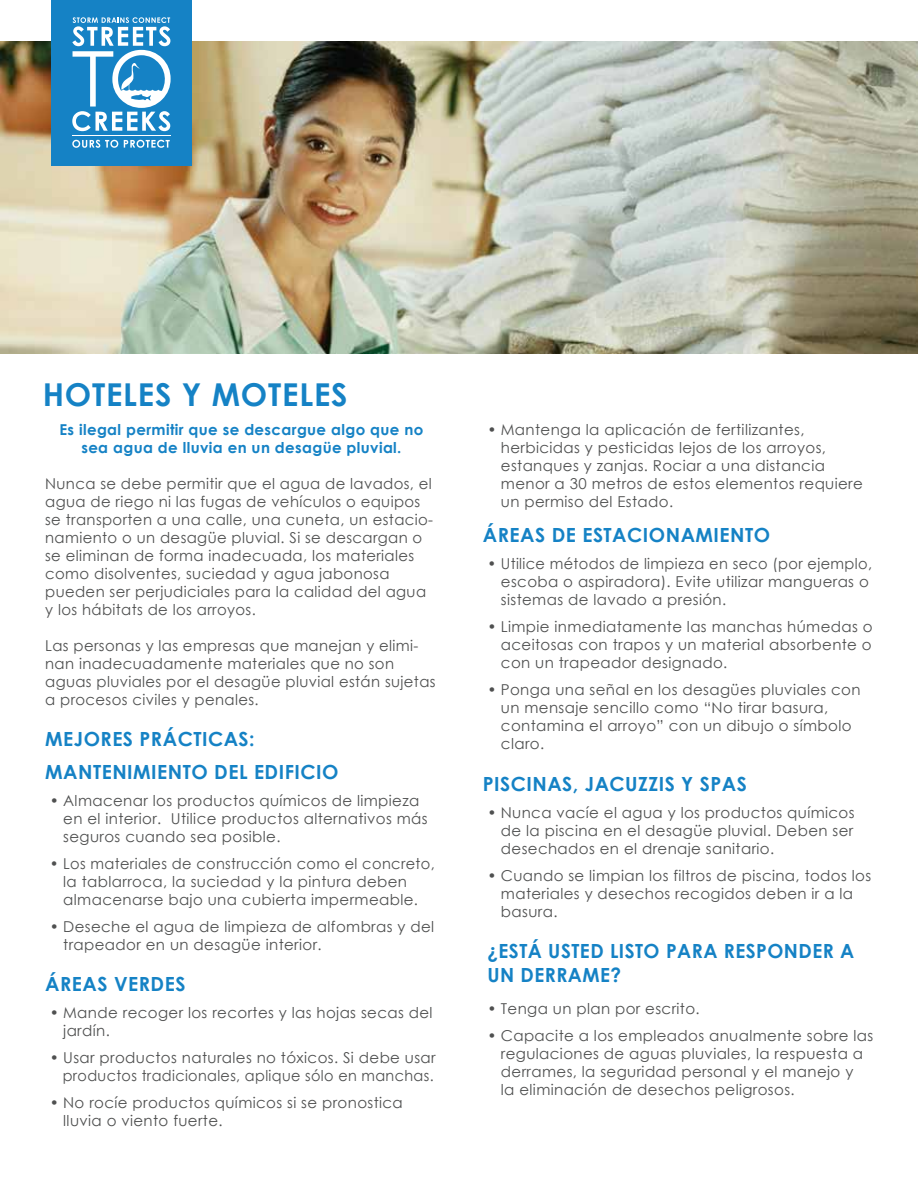
<style>
.page{position:relative;width:918px;height:1188px;background:#fff}
.page>*{position:absolute;margin:0;border:0;box-sizing:border-box;transform-origin:0 0}
.t1{font:700 31.5px "Century Gothic";letter-spacing:.025em;color:#1582c5}
.t2{font:700 19.5px/32.4px "Century Gothic";letter-spacing:.025em;color:#1582c5}
.t3{font:15px/18px "Century Gothic";letter-spacing:.025em;color:#4f5050}
.t4{font:700 15px/18px "Century Gothic";letter-spacing:.025em;color:#1582c5;text-align:center}
</style>
<div class="page">
<img style="left:0;top:42px;width:918px;height:312px">
<div style="left:51px;top:0;width:141px;height:165px;background:#1582c5"></div>
<svg style="left:72px;top:140px;width:46px;height:8px"></svg>
<svg style="left:124px;top:140px;width:46px;height:8px"></svg>
<svg style="left:72px;top:17px;width:99px;height:114px"></svg>
<hr style="left:72px;top:135px;width:99px;height:1px;background:#fff">
<h1 class="t1" style="left:43px;top:371px;width:306px">HOTELES Y MOTELES</h1>
<p class="t4" style="left:59px;top:420px;width:366px">Es ilegal permitir que se descargue algo que no sea agua de lluvia en un desagüe pluvial.</p>
<p class="t3" style="left:45px;top:474px;width:390px">Nunca se debe permitir que el agua de lavados, el agua de riego ni las fugas de vehículos o equipos se transporten a una calle, una cuneta, un estacio&shy;namiento o un desagüe pluvial. Si se descargan o se eliminan de forma inadecuada, los materiales como disolventes, suciedad y agua jabonosa pueden ser perjudiciales para la calidad del agua y los hábitats de los arroyos.</p>
<p class="t3" style="left:45px;top:636px;width:392px">Las personas y las empresas que manejan y elimi&shy;nan inadecuadamente materiales que no son aguas pluviales por el desagüe pluvial están sujetas a procesos civiles y penales.</p>
<h2 class="t2" style="left:45px;top:722px;width:295px">MEJORES PRÁCTICAS:<br>MANTENIMIENTO DEL EDIFICIO</h2>
<p class="t3" style="left:63px;top:791px;width:366px;text-indent:-14px">• Almacenar los productos químicos de limpieza en el interior. Utilice productos alternativos más seguros cuando sea posible.</p>
<p class="t3" style="left:63px;top:854px;width:373px;text-indent:-14px">• Los materiales de construcción como el concreto, la tablarroca, la suciedad y la pintura deben almacenarse bajo una cubierta impermeable.</p>
<p class="t3" style="left:63px;top:917px;width:372px;text-indent:-14px">• Deseche el agua de limpieza de alfombras y del trapeador en un desagüe interior.</p>
<h2 class="t2" style="left:45px;top:967px;width:142px">ÁREAS VERDES</h2>
<p class="t3" style="left:63px;top:1003px;width:371px;text-indent:-14px">• Mande recoger los recortes y las hojas secas del jardín.</p>
<p class="t3" style="left:50px;top:1048px;width:388px;text-align:right">• Usar productos naturales no tóxicos. Si debe usar productos tradicionales, aplique sólo en manchas.</p>
<p class="t3" style="left:63px;top:1093px;width:341px;text-indent:-14px">• No rocíe productos químicos si se pronostica lluvia o viento fuerte.</p>
<p class="t3" style="left:501px;top:420px;width:363px;text-indent:-14px">• Mantenga la aplicación de fertilizantes, herbicidas y pesticidas lejos de los arroyos, estanques y zanjas. Rociar a una distancia menor a 30 metros de estos elementos requiere un permiso del Estado.</p>
<h2 class="t2" style="left:483px;top:518px;width:289px">ÁREAS DE ESTACIONAMIENTO</h2>
<p class="t3" style="left:501px;top:555px;width:373px;text-indent:-14px">• Utilice métodos de limpieza en seco (por ejemplo, escoba o aspiradora). Evite utilizar mangueras o sistemas de lavado a presión.</p>
<p class="t3" style="left:501px;top:618px;width:373px;text-align:justify;text-indent:-14px">• Limpie inmediatamente las manchas húmedas o aceitosas con trapos y un material absorbente o con un trapeador designado.</p>
<p class="t3" style="left:501px;top:681px;width:361px;text-indent:-14px">• Ponga una señal en los desagües pluviales con un mensaje sencillo como “No tirar basura, contamina el arroyo” con un dibujo o símbolo claro.</p>
<h2 class="t2" style="left:483px;top:767px;width:266px">PISCINAS, JACUZZIS Y SPAS</h2>
<p class="t3" style="left:501px;top:803px;width:355px;text-align:justify;text-indent:-14px">• Nunca vacíe el agua y los productos químicos de la piscina en el desagüe pluvial. Deben ser desechados en el drenaje sanitario.</p>
<p class="t3" style="left:501px;top:866px;width:372px;text-indent:-14px">• Cuando se limpian los filtros de piscina, todos los materiales y desechos recogidos deben ir a la basura.</p>
<h2 class="t2" style="left:487px;top:938px;width:369px;line-height:23.4px">¿ESTÁ USTED LISTO PARA RESPONDER A<br>UN DERRAME?</h2>
<p class="t3" style="left:487px;top:999px;width:214px">• Tenga un plan por escrito.</p>
<p class="t3" style="left:501px;top:1026px;width:374px;text-indent:-14px">• Capacite a los empleados anualmente sobre las regulaciones de aguas pluviales, la respuesta a derrames, la seguridad personal y el manejo y<br>la eliminación de desechos peligrosos.</p>
</div>
